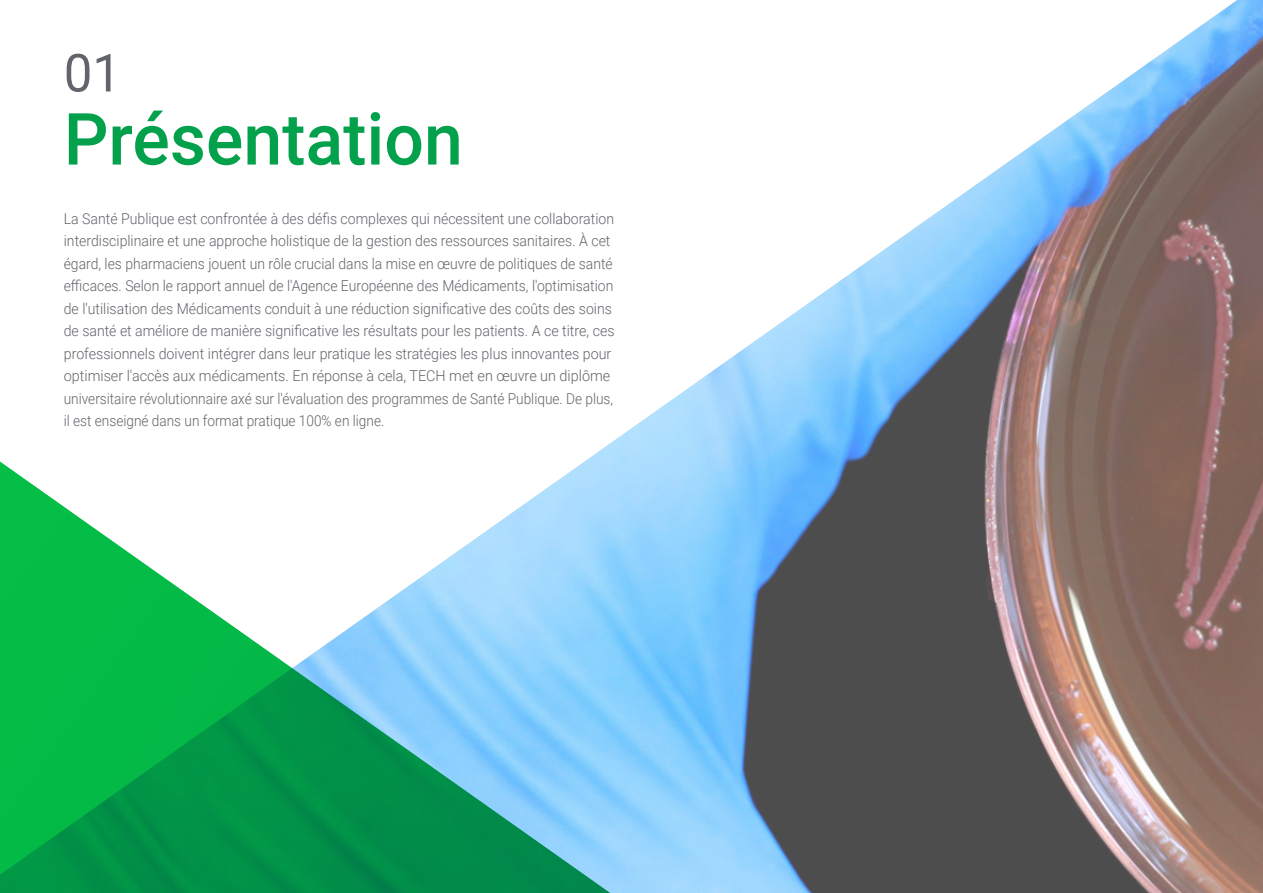
<style>
.page{position:relative;width:1263px;height:893px;background:#fff}
.page>*{position:absolute;margin:0;border:0;box-sizing:border-box;transform-origin:0 0}
.t1{font:500 72px "Roboto";color:#04a14d}
.t2{font:52.5px "Roboto";color:#61646a}
.t3{font:300 15px/22.5px "Roboto";color:#61646a;scale:.94 1}
</style>
<div class="page">
<img style="left:607px;top:0;width:656px;height:893px">
<svg style="left:0;top:446px;width:640px;height:447px"></svg>
<h2 class="t2" style="left:64px;top:36px;width:59px">01</h2>
<h1 class="t1" style="left:64px;top:89px;width:401px">Présentation</h1>
<p class="t3" style="left:64px;top:207px;width:588px">La Santé Publique est confrontée à des défis complexes qui nécessitent une collaboration interdisciplinaire et une approche holistique de la gestion des ressources sanitaires. À cet égard, les pharmaciens jouent un rôle crucial dans la mise en œuvre de politiques de santé efficaces. Selon le rapport annuel de l'Agence Européenne des Médicaments, l'optimisation de l'utilisation des Médicaments conduit à une réduction significative des coûts des soins de santé et améliore de manière significative les résultats pour les patients. A ce titre, ces professionnels doivent intégrer dans leur pratique les stratégies les plus innovantes pour optimiser l'accès aux médicaments. En réponse à cela, TECH met en œuvre un diplôme universitaire révolutionnaire axé sur l'évaluation des programmes de Santé Publique. De plus, il est enseigné dans un format pratique 100% en ligne.</p>
</div>
